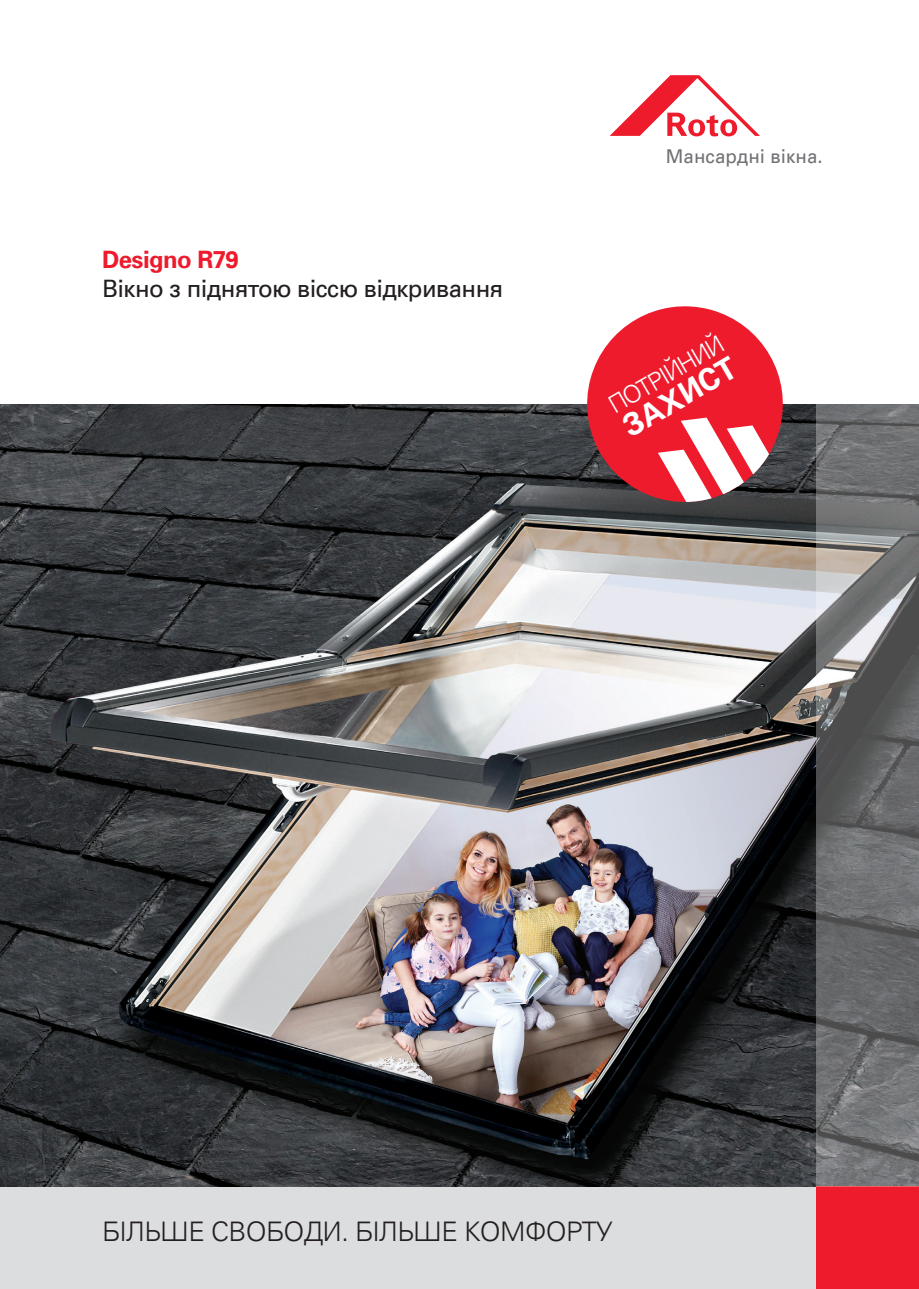
<style>
.page{position:relative;width:919px;height:1289px;background:#fff}
.page>*{position:absolute;margin:0;border:0;box-sizing:border-box;transform-origin:0 0}
.t1{font:700 30.75px "Univers LTCYR";color:#fff}
.t2{font:300 27px "Univers LTCYR";letter-spacing:-.025em;color:#231f20}
.t3{font:300 24.3px "Univers LTCYR";color:#fff}
.t4{font:24px "Univers LTCYR";letter-spacing:-.025em;color:#231f20}
.t5{font:700 24px "Univers LTCYR";letter-spacing:-.025em;color:#ee1b2d}
.t6{font:19.05px "Univers LTCYR";color:#717275}
</style>
<div class="page">
<div style="left:0;top:1186px;width:918px;height:102px;background:#dcdddf"></div>
<img style="left:0;top:404px;width:816px;height:782px">
<div style="left:816px;top:1186px;width:102px;height:102px;background:#ee1b2d"></div>
<svg style="left:816px;top:404px;width:102px;height:782px;background:#717173"></svg>
<svg style="left:587px;top:306px;width:195px;height:196px"></svg>
<svg style="left:609px;top:75px;width:151px;height:61px"></svg>
<p class="t5" style="left:102px;top:246px;width:138px">Designo R79</p>
<p class="t4" style="left:102px;top:274px;width:402px">Вікно з піднятою віссю відкривання</p>
<p class="t6" style="left:665px;top:145px;width:158px">Мансардні вікна.</p>
<p class="t3" style="left:603px;top:395px;width:131px;rotate:-30deg">ПОТРІЙНИЙ</p>
<p class="t1" style="left:615px;top:413px;width:128px;rotate:-30deg">ЗАХИСТ</p>
<p class="t2" style="left:102px;top:1216px;width:512px">БІЛЬШЕ СВОБОДИ. БІЛЬШЕ КОМФОРТУ</p>
</div>
